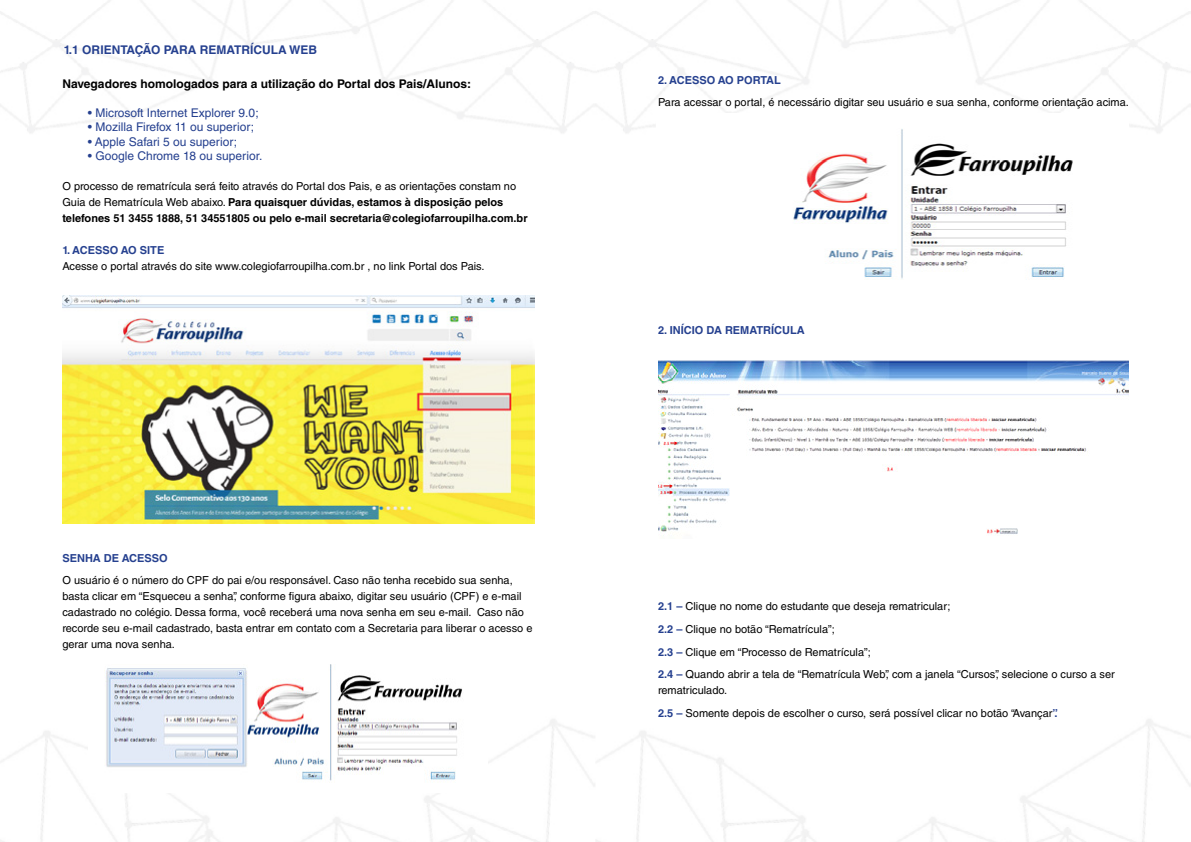
<style>
.page{position:relative;width:1191px;height:842px;background:#fff}
.page>*{position:absolute;margin:0;border:0;box-sizing:border-box;transform-origin:0 0}
.t1{font:12px "Helvetica LT Std";color:#25408f}
.t2{font:700 12px "Helvetica LT Std";color:#000}
.t3{font:700 12px "Helvetica LT Std";color:#25408f}
.t4{font:11px/16px "Helvetica LT Std";color:#000}
.t5{font:700 11px/16px "Helvetica LT Std";color:#000}
.t6{font:700 11px "Helvetica LT Std";color:#25408f}
.s1{font-weight:400}
.s2{font-weight:700;color:#25408f}
</style>
<div class="page">
<img style="left:792px;top:128px;width:281px;height:152px">
<img style="left:658px;top:360px;width:470px;height:176px">
<img style="left:62px;top:296px;width:472px;height:227px">
<img style="left:104px;top:664px;width:360px;height:119px">
<p class="t3" style="left:64px;top:42px;width:255px">1.1 ORIENTAÇÃO PARA REMATRÍCULA WEB</p>
<p class="t2" style="left:62px;top:76px;width:410px">Navegadores homologados para a utilização do Portal dos Pais/Alunos:</p>
<p class="t1" style="left:88px;top:106px;width:172px">• Microsoft Internet Explorer 9.0;</p>
<p class="t1" style="left:88px;top:120px;width:168px">• Mozilla Firefox 11 ou superior;</p>
<p class="t1" style="left:88px;top:134px;width:151px">• Apple Safari 5 ou superior;</p>
<p class="t1" style="left:88px;top:149px;width:176px">• Google Chrome 18 ou superior.</p>
<p class="t5" style="left:62px;top:178px;width:467px"><span class="s1">O processo de rematrícula será feito através do Portal dos Pais, e as orientações constam no<br>Guia de Rematrícula Web abaixo.</span> Para quaisquer dúvidas, estamos à disposição pelos telefones 51 3455 1888, 51 34551805 ou pelo e-mail secretaria@colegiofarroupilha.com.br</p>
<p class="t6" style="left:62px;top:244px;width:103px">1. ACESSO AO SITE</p>
<p class="t4" style="left:62px;top:259px;width:424px">Acesse o portal através do site www.colegiofarroupilha.com.br , no link Portal dos Pais.</p>
<p class="t6" style="left:62px;top:552px;width:107px">SENHA DE ACESSO</p>
<p class="t4" style="left:62px;top:572px;width:472px">O usuário é o número do CPF do pai e/ou responsável. Caso não tenha recebido sua senha, basta clicar em “Esqueceu a senha”, conforme figura abaixo, digitar seu usuário (CPF) e e-mail cadastrado no colégio. Dessa forma, você receberá uma nova senha em seu e-mail. Caso não recorde seu e-mail cadastrado, basta entrar em contato com a Secretaria para liberar o acesso e gerar uma nova senha.</p>
<p class="t6" style="left:658px;top:73px;width:124px">2. ACESSO AO PORTAL</p>
<p class="t4" style="left:658px;top:94px;width:472px">Para acessar o portal, é necessário digitar seu usuário e sua senha, conforme orientação acima.</p>
<p class="t6" style="left:658px;top:323px;width:148px">2. INÍCIO DA REMATRÍCULA</p>
<p class="t4" style="left:658px;top:595px;width:458px;line-height:22.7px"><span class="s2">2.1 –</span> Clique no nome do estudante que deseja rematricular;<br><span class="s2">2.2 –</span> Clique no botão “Rematrícula”;<br><span class="s2">2.3 –</span> Clique em “Processo de Rematrícula”;<br><span class="s2">2.4 –</span> Quando abrir a tela de “Rematrícula Web”, com a janela “Cursos”, selecione o curso a ser</p>
<p class="t4" style="left:658px;top:679px;width:401px;line-height:22.7px">rematriculado.<br><span class="s2">2.5 –</span> Somente depois de escolher o curso, será possível clicar no botão “Avançar<span class="s2">”.</span></p>
</div>
